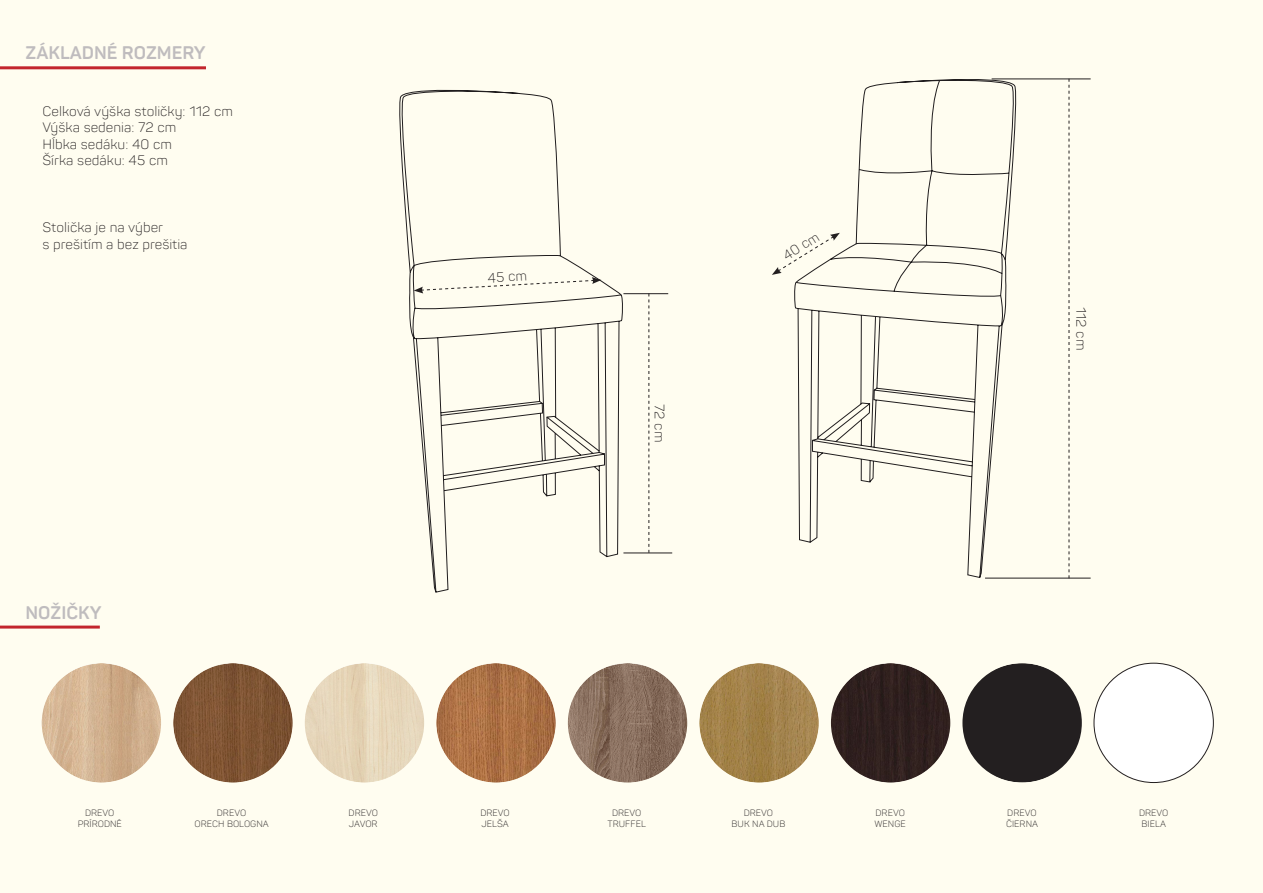
<style>
.page{position:relative;width:1263px;height:893px;background:#fffdf0}
.page>*{position:absolute;margin:0;border:0;box-sizing:border-box;transform-origin:0 0}
.t1{font:700 18px "Panton";color:#bfbcbe}
.t2{font:300 13.5px "Panton";color:#231f20}
.t3{font:300 9px "Panton";color:#231f20}
</style>
<div class="page">
<hr style="left:623px;top:293px;width:45px;height:1px;background:#231f20">
<hr style="left:985px;top:578px;width:106px;height:1px;background:#231f20">
<hr style="left:623px;top:553px;width:49px;height:1px;background:#231f20">
<hr style="left:992px;top:79px;width:99px;height:1px;background:#231f20">
<svg style="left:648px;top:293px;width:1px;height:260px"></svg>
<svg style="left:1069px;top:79px;width:1px;height:499px"></svg>
<svg style="left:772px;top:260px;width:22px;height:15px"></svg>
<hr style="left:0;top:66px;width:206px;height:3px;background:#c3252d">
<hr style="left:0;top:626px;width:100px;height:3px;background:#c3252d">
<img style="left:42px;top:663px;width:119px;height:119px;border-radius:60px">
<img style="left:568px;top:663px;width:119px;height:119px;border-radius:60px">
<img style="left:699px;top:663px;width:120px;height:119px;border-radius:60px">
<div style="left:831px;top:663px;width:119px;height:119px;background:#2f1f1e;border-radius:60px"></div>
<svg style="left:962px;top:663px;width:120px;height:119px"></svg>
<svg style="left:1094px;top:663px;width:119px;height:119px"></svg>
<img style="left:305px;top:663px;width:119px;height:119px;border-radius:60px">
<img style="left:436px;top:663px;width:120px;height:119px;border-radius:60px">
<img style="left:173px;top:663px;width:120px;height:119px;border-radius:60px">
<svg style="left:794px;top:78px;width:225px;height:500px"></svg>
<svg style="left:399px;top:89px;width:224px;height:504px"></svg>
<p class="t1" style="left:26px;top:42px;width:182px">ZÁKLADNÉ ROZMERY</p>
<p class="t2" style="left:43px;top:103px;width:192px">Celková výška stoličky: 112 cm</p>
<p class="t2" style="left:43px;top:119px;width:135px">Výška sedenia: 72 cm</p>
<p class="t2" style="left:43px;top:136px;width:131px">Hĺbka sedáku: 40 cm</p>
<p class="t2" style="left:43px;top:152px;width:127px">Šírka sedáku: 45 cm</p>
<p class="t2" style="left:43px;top:219px;width:122px">Stolička je na výber</p>
<p class="t2" style="left:43px;top:236px;width:147px">s prešitím a bez prešitia</p>
<p class="t1" style="left:26px;top:601px;width:78px">NOŽIČKY</p>
<p class="t3" style="left:85px;top:808px;width:31px">DREVO</p>
<p class="t3" style="left:78px;top:819px;width:46px">PRÍRODNÉ</p>
<p class="t3" style="left:217px;top:808px;width:31px">DREVO</p>
<p class="t3" style="left:194px;top:819px;width:76px">ORECH BOLOGNA</p>
<p class="t3" style="left:349px;top:808px;width:31px">DREVO</p>
<p class="t3" style="left:349px;top:819px;width:30px">JAVOR</p>
<p class="t2" style="left:487px;top:270px;width:41px;rotate:-3deg">45 cm</p>
<p class="t2" style="left:668px;top:404px;width:40px;rotate:90deg">72 cm</p>
<p class="t2" style="left:780px;top:250px;width:42px;rotate:-32deg">40 cm</p>
<p class="t2" style="left:1089px;top:307px;width:45px;rotate:90deg">112 cm</p>
<p class="t3" style="left:480px;top:808px;width:31px">DREVO</p>
<p class="t3" style="left:481px;top:819px;width:29px">JELŠA</p>
<p class="t3" style="left:612px;top:808px;width:31px">DREVO</p>
<p class="t3" style="left:608px;top:819px;width:40px">TRUFFEL</p>
<p class="t3" style="left:744px;top:808px;width:31px">DREVO</p>
<p class="t3" style="left:732px;top:819px;width:55px">BUK NA DUB</p>
<p class="t3" style="left:875px;top:808px;width:31px">DREVO</p>
<p class="t3" style="left:874px;top:819px;width:33px">WENGE</p>
<p class="t3" style="left:1007px;top:808px;width:31px">DREVO</p>
<p class="t3" style="left:1006px;top:819px;width:34px">ČIERNA</p>
<p class="t3" style="left:1139px;top:808px;width:31px">DREVO</p>
<p class="t3" style="left:1141px;top:819px;width:26px">BIELA</p>
</div>
